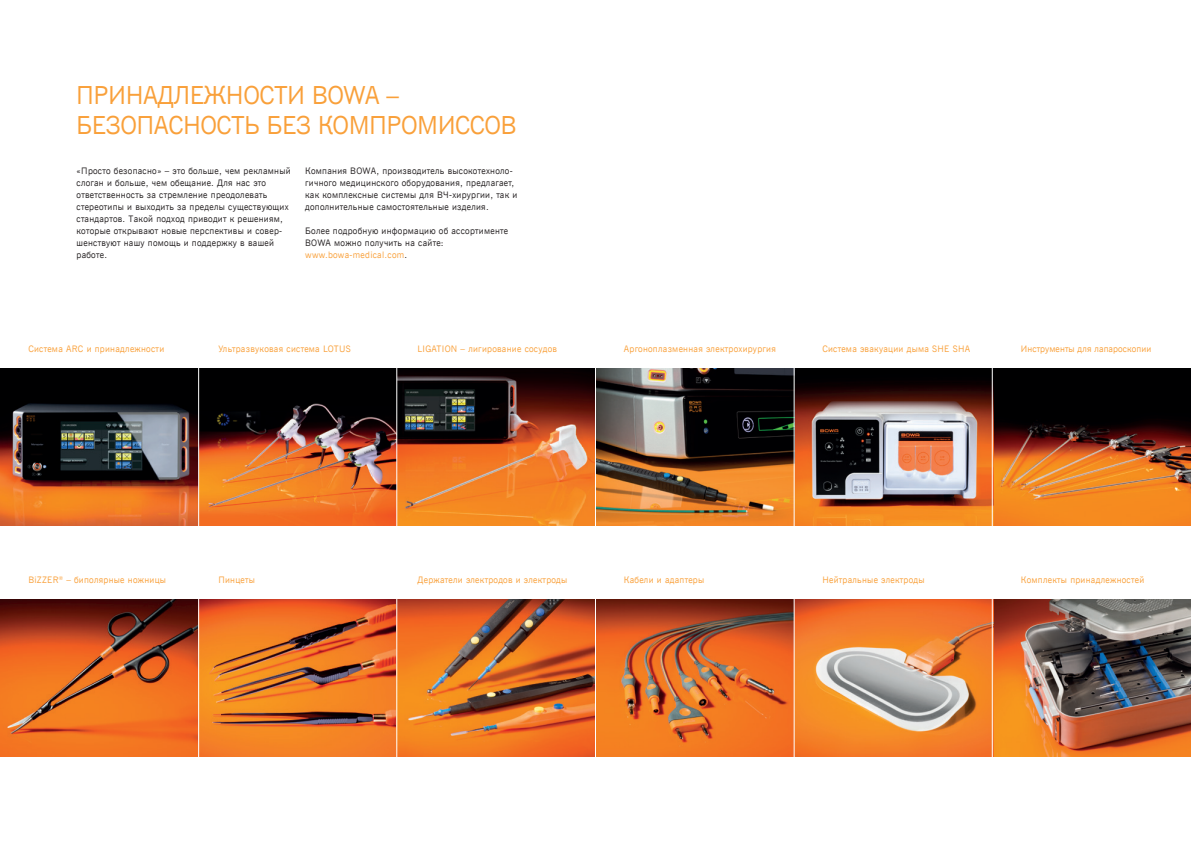
<style>
.page{position:relative;width:1191px;height:842px;background:#fff}
.page>*{position:absolute;margin:0;border:0;box-sizing:border-box;transform-origin:0 0}
.t1{font:25px/30px "News Gothic CTTBT";letter-spacing:-.02em;color:#f9a03a}
.t2{font:9px/12px "News Gothic CTTBT";letter-spacing:.03em;color:#231f20}
.t3{font:9px "News Gothic CTTBT";letter-spacing:.03em;color:#f9a03a}
.t4{font:9px "News Gothic CTTBT";letter-spacing:.01em;color:#f9a03a}
.s1{color:#f9a03a}
</style>
<div class="page">
<img style="left:0;top:599px;width:1191px;height:157px">
<img style="left:0;top:369px;width:1191px;height:157px">
<hr style="left:595px;top:592px;width:1px;height:167px;background:#fff">
<hr style="left:396px;top:361px;width:1px;height:167px;background:#fff">
<hr style="left:198px;top:361px;width:1px;height:167px;background:#fff">
<hr style="left:991px;top:361px;width:1px;height:167px;background:#fff">
<hr style="left:793px;top:361px;width:1px;height:167px;background:#fff">
<hr style="left:793px;top:592px;width:1px;height:167px;background:#fff">
<hr style="left:991px;top:592px;width:1px;height:167px;background:#fff">
<hr style="left:198px;top:592px;width:1px;height:167px;background:#fff">
<hr style="left:396px;top:592px;width:1px;height:167px;background:#fff">
<hr style="left:595px;top:361px;width:1px;height:167px;background:#fff">
<h1 class="t1" style="left:76px;top:80px;width:442px">ПРИНАДЛЕЖНОСТИ BOWA –<br>БЕЗОПАСНОСТЬ БЕЗ КОМПРОМИССОВ</h1>
<p class="t2" style="left:77px;top:165px;width:216px">«Просто безопасно» – это больше, чем рекламный слоган и больше, чем обещание. Для нас это ответственность за стремление преодолевать стереотипы и выходить за пределы существующих стандартов. Такой подход приводит к решениям, которые открывают новые перспективы и совер&shy;шенствуют нашу помощь и поддержку в вашей работе.</p>
<p class="t2" style="left:305px;top:165px;width:214px">Компания BOWA, производитель высокотехноло&shy;гичного медицинского оборудования, предлагает, как комплексные системы для ВЧ-хирургии, так и дополнительные самостоятельные изделия.</p>
<p class="t2" style="left:305px;top:225px;width:204px">Более подробную информацию об ассортименте<br>BOWA можно получить на сайте: <span class="s1">www.bowa-medical.com</span>.</p>
<p class="t3" style="left:28px;top:344px;width:137px">Система ARC и принадлежности</p>
<p class="t3" style="left:624px;top:344px;width:153px">Аргоноплазменная электрохирургия</p>
<p class="t3" style="left:218px;top:344px;width:134px">Ультразвуковая система LOTUS</p>
<p class="t3" style="left:822px;top:344px;width:149px">Система эвакуации дыма SHE SHA</p>
<p class="t3" style="left:417px;top:344px;width:141px">LIGATION – лигирование сосудов</p>
<p class="t4" style="left:1020px;top:344px;width:132px">Инструменты для лапароскопии</p>
<p class="t3" style="left:28px;top:574px;width:139px">BiZZER<sup>®</sup> – биполярные ножницы</p>
<p class="t3" style="left:624px;top:574px;width:82px">Кабели и адаптеры</p>
<p class="t3" style="left:218px;top:574px;width:38px">Пинцеты</p>
<p class="t3" style="left:417px;top:574px;width:151px">Держатели электродов и электроды</p>
<p class="t3" style="left:822px;top:574px;width:104px">Нейтральные электроды</p>
<p class="t3" style="left:1020px;top:574px;width:125px">Комплекты принадлежностей</p>
</div>
